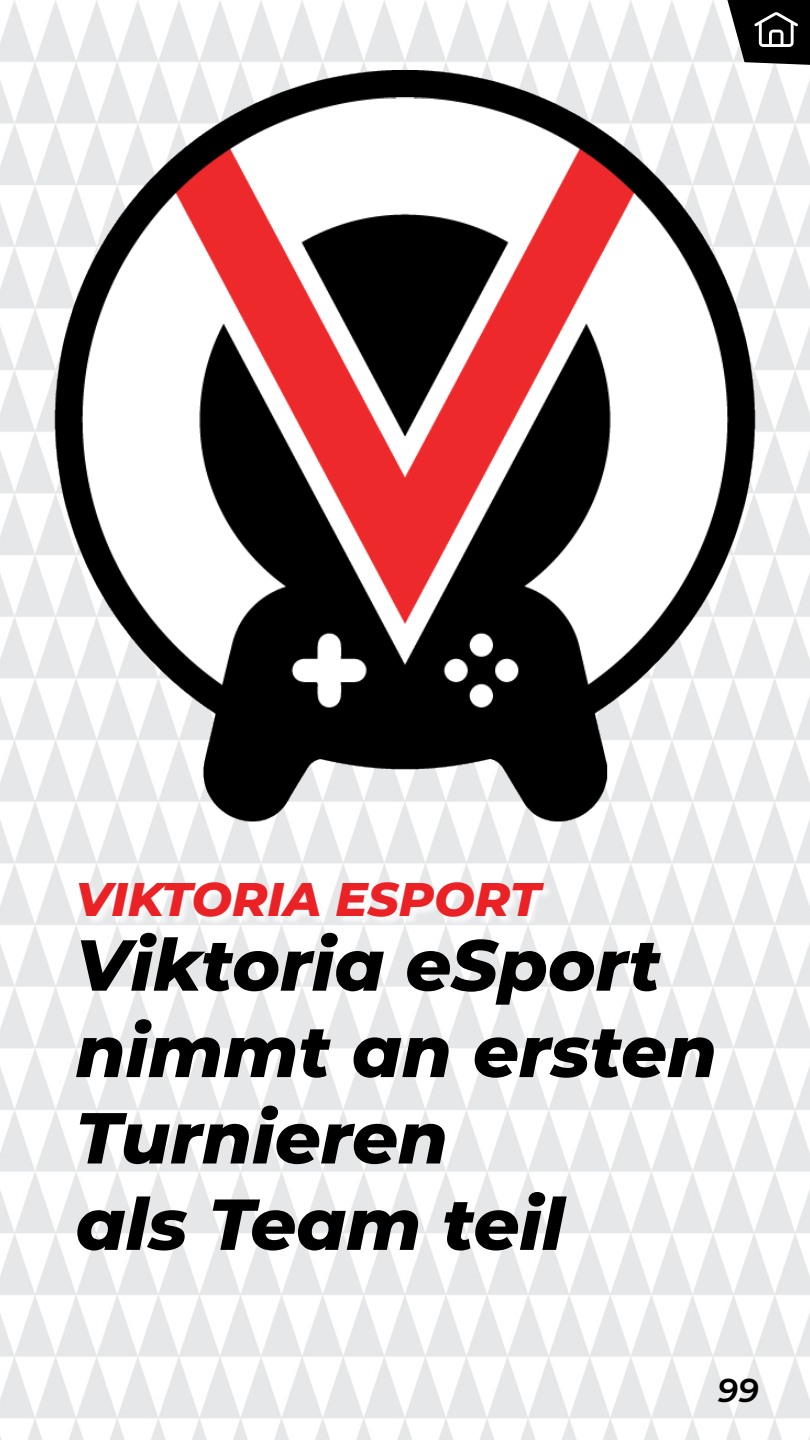
<style>
.page{position:relative;width:810px;height:1440px;background:#fff}
.page>*{position:absolute;margin:0;border:0;box-sizing:border-box;transform-origin:0 0}
.t1{font:italic 800 72px/86.4px "Montserrat";color:#000}
.t2{font:italic 800 48px "Montserrat";color:#eb2225}
.t3{font:italic 600 33px "Montserrat";color:#000}
</style>
<div class="page">
<img style="left:0;top:0;width:810px;height:1440px">
<svg style="left:727px;top:0;width:83px;height:26px;background:#1e1e1e"></svg>
<div style="left:80px;top:883px;width:473px;height:42px;background:#fff;opacity:.75"></div>
<img style="left:0;top:26px;width:810px;height:797px">
<p class="t2" style="left:76px;top:863px;width:466px">VIKTORIA ESPORT</p>
<p class="t1" style="left:76px;top:918px;width:643px">Viktoria eSport nimmt an ersten<br>Turnieren<br>als Team teil</p>
<p class="t3" style="left:718px;top:1367px;width:43px">99</p>
</div>
